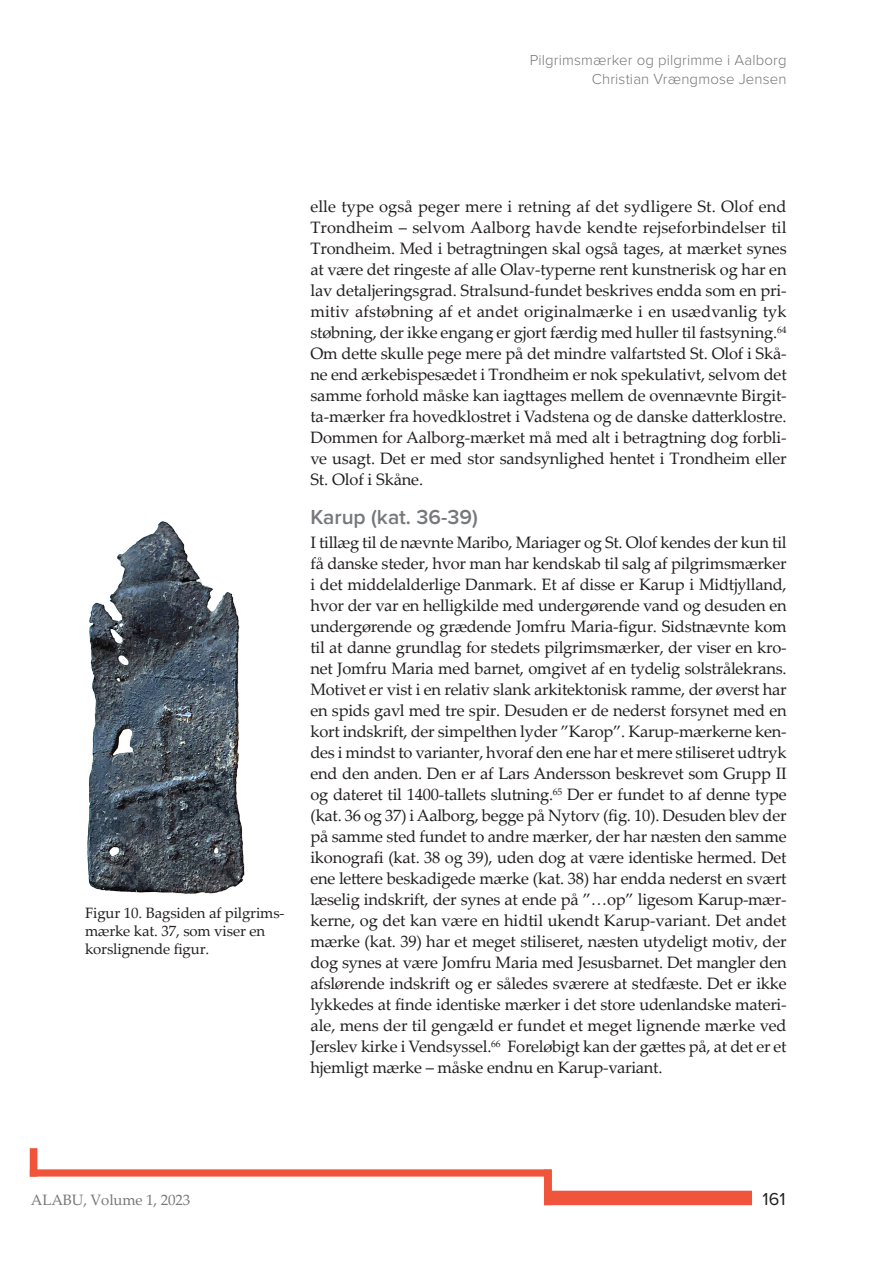
<style>
.page{position:relative;width:893px;height:1263px;background:#fff}
.page>*{position:absolute;margin:0;border:0;box-sizing:border-box;transform-origin:0 0}
.t1{font:600 21px "Proxima Nova";color:#76787b}
.t2{font:18px "Proxima Nova";color:#231f20}
.Normal_0{font:16.5px/21px "Palatino Linotype";letter-spacing:-.015em;color:#231f20;text-align:justify}
.Figurtekst{font:15px/18px "Palatino Linotype";letter-spacing:-.01em;color:#231f20}
.t3{font:300 15px/18.8px "Proxima Nova";letter-spacing:.01em;color:#76787b;text-align:right}
.t4{font:15px "Palatino Linotype";letter-spacing:-.01em;color:#76787b}
</style>
<div class="page">
<div style="left:544px;top:1191px;width:208px;height:14px;background:#f0543a"></div>
<div style="left:544px;top:1169px;width:8px;height:36px;background:#f0543a"></div>
<div style="left:30px;top:1169px;width:521px;height:7px;background:#f0543a"></div>
<div style="left:30px;top:1148px;width:7px;height:28px;background:#f0543a"></div>
<img style="left:87px;top:521px;width:158px;height:373px">
<p class="t3" style="left:530px;top:50px;width:258px">Pilgrimsmærker og pilgrimme i Aalborg<br>Christian Vrængmose Jensen</p>
<p class="Figurtekst" style="left:85px;top:903px;width:201px">Figur 10. Bagsiden af pilgrims&shy;mærke kat. 37, som viser en korslignende figur.</p>
<p class="Normal_0" style="left:310px;top:196px;width:478px">elle type også peger mere i retning af det sydligere St. Olof end Trondheim – selvom Aalborg havde kendte rejseforbindelser til Trondheim. Med i betragtningen skal også tages, at mærket synes at være det ringeste af alle Olav-typerne rent kunstnerisk og har en lav detaljeringsgrad. Stralsund-fundet beskrives endda som en pri&shy;mitiv afstøbning af et andet originalmærke i en usædvanlig tyk støbning, der ikke engang er gjort færdig med huller til fastsyning.<sup>64<br></sup>Om dette skulle pege mere på det mindre valfartsted St. Olof i Skå&shy;ne end ærkebispesædet i Trondheim er nok spekulativt, selvom det samme forhold måske kan iagttages mellem de ovennævnte Birgit&shy;ta-mærker fra hovedklostret i Vadstena og de danske datterklostre.<br>Dommen for Aalborg-mærket må med alt i betragtning dog forbli&shy;ve usagt. Det er med stor sandsynlighed hentet i Trondheim eller St. Olof i Skåne.</p>
<p class="t1" style="left:310px;top:502px;width:169px">Karup (kat. 36-39)</p>
<p class="Normal_0" style="left:310px;top:532px;width:478px">I tillæg til de nævnte Maribo, Mariager og St. Olof kendes der kun til få danske steder, hvor man har kendskab til salg af pilgrimsmærker i det middelalderlige Danmark. Et af disse er Karup i Midtjylland, hvor der var en helligkilde med undergørende vand og desuden en undergørende og grædende Jomfru Maria-figur. Sidstnævnte kom til at danne grundlag for stedets pilgrimsmærker, der viser en kro&shy;net Jomfru Maria med barnet, omgivet af en tydelig solstrålekrans.<br>Motivet er vist i en relativ slank arkitektonisk ramme, der øverst har en spids gavl med tre spir. Desuden er de nederst forsynet med en kort indskrift, der simpelthen lyder ”Karop”. Karup-mærkerne ken&shy;des i mindst to varianter, hvoraf den ene har et mere stiliseret udtryk end den anden. Den er af Lars Andersson beskrevet som Grupp II og dateret til 1400-tallets slutning.<sup>65</sup> Der er fundet to af denne type (kat. 36 og 37) i Aalborg, begge på Nytorv (fig. 10). Desuden blev der på samme sted fundet to andre mærker, der har næsten den samme ikonografi (kat. 38 og 39), uden dog at være identiske hermed. Det ene lettere beskadigede mærke (kat. 38) har endda nederst en svært læselig indskrift, der synes at ende på ”…op” ligesom Karup-mær&shy;kerne, og det kan være en hidtil ukendt Karup-variant. Det andet mærke (kat. 39) har et meget stiliseret, næsten utydeligt motiv, der dog synes at være Jomfru Maria med Jesusbarnet. Det mangler den afslørende indskrift og er således sværere at stedfæste. Det er ikke lykkedes at finde identiske mærker i det store udenlandske materi&shy;ale, mens der til gengæld er fundet et meget lignende mærke ved Jerslev kirke i Vendsyssel.<sup>66</sup> Foreløbigt kan der gættes på, at det er et hjemligt mærke – måske endnu en Karup-variant.</p>
<p class="t4" style="left:31px;top:1189px;width:161px">ALABU, Volume 1, 2023</p>
<p class="t2" style="left:763px;top:1185px;width:24px">161</p>
</div>
